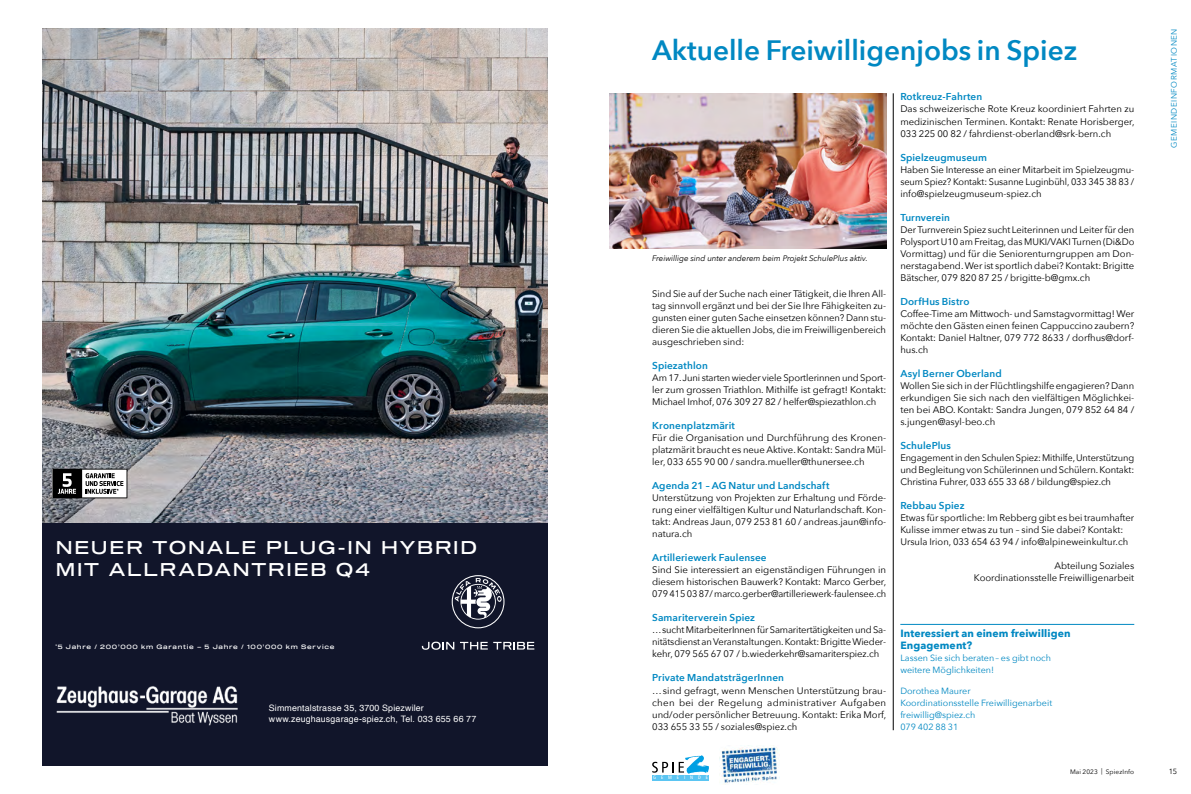
<style>
.page{position:relative;width:1191px;height:794px;background:#fff}
.page>*{position:absolute;margin:0;border:0;box-sizing:border-box;transform-origin:0 0}
.t1{font:600 28px "Avenir Next";color:#0088c2}
.t2{font:19.1px/23.8px "Sequel 100 Black 45";letter-spacing:.095em;color:#fff}
.t3{font:18.1px/22.6px "Sequel 100 Black 45";letter-spacing:.095em;color:#fff}
.t4{font:700 10.5px/12px "Avenir Next";letter-spacing:.01em;color:#0088c2}
.t5{font:600 10px "Avenir Next";letter-spacing:.01em;color:#0088c2}
.t6{font:9.5px/12px "Avenir Next";color:#000;text-align:justify}
.t7{font:9.3px "Helvetica";letter-spacing:.015em;color:#fff}
.t8{font:9px/12px "Avenir Next";color:#0088c2}
.t9{font:8.8px/11.1px "Helvetica";letter-spacing:.015em;color:#fff}
.t10{font:italic 8px "Avenir Next";letter-spacing:-.005em;color:#000}
.t11{font:8px "Avenir Next";letter-spacing:.07em;color:#0088c2}
.t12{font:7.5px "Avenir Next";color:#000}
.t13{font:6.5px "Avenir Next";letter-spacing:.02em;color:#000}
.t14{font:6.2px "Sequel 100 Black 45";letter-spacing:.115em;color:#fff}
.t15{font:condensed 4.9px "Frutiger";letter-spacing:1em;color:#fff}
</style>
<div class="page">
<div style="left:652px;top:775px;width:57px;height:5px;background:#5bc5f2"></div>
<svg style="left:652px;top:755px;width:57px;height:19px"></svg>
<hr style="left:893px;top:93px;width:1px;height:637px;background:#000">
<img style="left:609px;top:93px;width:277px;height:156px">
<img style="left:719px;top:745px;width:61px;height:39px">
<hr style="left:900px;top:624px;width:234px;height:1px;background:#0088c2">
<div style="left:43px;top:523px;width:504px;height:242px;background:#11152a"></div>
<svg style="left:452px;top:575px;width:52px;height:53px"></svg>
<svg style="left:422px;top:641px;width:32px;height:9px"></svg>
<svg style="left:460px;top:642px;width:74px;height:7px"></svg>
<img style="left:56px;top:686px;width:182px;height:40px">
<img style="left:43px;top:28px;width:504px;height:495px">
<svg style="left:52px;top:469px;width:75px;height:29px"></svg>
<h3 class="t3" style="left:56px;top:536px;width:423px">NEUER TONALE PLUG-IN HYBRID<br>MIT ALLRADANTRIEB Q4</h3>
<h2 class="t2" style="left:52px;top:544px;width:446px">NEUER TONALE PLUG-IN HYBRID<br>MIT ALLRADANTRIEB Q4</h2>
<p class="t14" style="left:56px;top:642px;width:280px"><sup>*</sup>5 Jahre / 200’000 km Garantie – 5 Jahre / 100’000 km Service</p>
<p class="t9" style="left:269px;top:703px;width:209px">Simmentalstrasse 35, 3700 Spiezwiler www.zeughausgarage-spiez.ch, Tel. 033 655 66 77</p>
<p class="t7" style="left:277px;top:718px;width:165px">Simmentalstrasse 35, 3700 Spiezwiler</p>
<h1 class="t1" style="left:652px;top:27px;width:426px">Aktuelle Freiwilligenjobs in Spiez</h1>
<p class="t10" style="left:652px;top:251px;width:217px">Freiwillige sind unter anderem beim Projekt SchulePlus aktiv.</p>
<p class="t6" style="left:652px;top:287px;width:235px">Sind Sie auf der Suche nach einer Tätigkeit, die Ihren All&shy;tag sinnvoll ergänzt und bei der Sie Ihre Fähigkeiten zu&shy;gunsten einer guten Sache einsetzen können? Dann stu&shy;dieren Sie die aktuellen Jobs, die im Freiwilligenbereich ausgeschrieben sind:</p>
<p class="t5" style="left:652px;top:357px;width:57px">Spiezathlon</p>
<p class="t6" style="left:652px;top:371px;width:236px">Am 17. Juni starten wieder viele Sportlerinnen und Sport&shy;ler zum grossen Triathlon. Mithilfe ist gefragt! Kontakt:<br>Michael Imhof, 076 309 27 82 / helfer@spiezathlon.ch</p>
<p class="t5" style="left:652px;top:417px;width:84px">Kronenplatzmärit</p>
<p class="t6" style="left:652px;top:431px;width:235px">Für die Organisation und Durchführung des Kronen&shy;platzmärit braucht es neue Aktive. Kontakt: Sandra Mül&shy;ler, 033 655 90 00 / sandra.mueller@thunersee.ch</p>
<p class="t5" style="left:652px;top:477px;width:179px">Agenda 21 – AG Natur und Landschaft</p>
<p class="t6" style="left:652px;top:491px;width:235px">Unterstützung von Projekten zur Erhaltung und Förde&shy;rung einer vielfältigen Kultur und Naturlandschaft. Kon&shy;takt: Andreas Jaun, 079 253 81 60 / andreas.jaun@info&shy;natura.ch</p>
<p class="t5" style="left:652px;top:549px;width:116px">Artilleriewerk Faulensee</p>
<p class="t6" style="left:652px;top:563px;width:236px">Sind Sie interessiert an eigenständigen Führungen in diesem historischen Bauwerk? Kontakt: Marco Gerber, 079 415 03 87/ marco.gerber@artilleriewerk-faulensee.ch</p>
<p class="t5" style="left:652px;top:609px;width:104px">Samariterverein Spiez</p>
<p class="t6" style="left:652px;top:623px;width:235px">…sucht MitarbeiterInnen für Samaritertätigkeiten und Sa&shy;nitätsdienst an Veranstaltungen. Kontakt: Brigitte Wieder&shy;kehr, 079 565 67 07 / b.wiederkehr@samariterspiez.ch</p>
<p class="t5" style="left:652px;top:669px;width:133px">Private MandatsträgerInnen</p>
<p class="t6" style="left:652px;top:684px;width:236px">…sind gefragt, wenn Menschen Unterstützung brau&shy;chen bei der Regelung administrativer Aufgaben und/oder persönlicher Betreuung. Kontakt: Erika Morf, 033 655 33 55 / soziales@spiez.ch</p>
<p class="t5" style="left:900px;top:88px;width:83px">Rotkreuz-Fahrten</p>
<p class="t6" style="left:900px;top:103px;width:236px">Das schweizerische Rote Kreuz koordiniert Fahrten zu medizinischen Terminen. Kontakt: Renate Horisberger, 033 225 00 82 / fahrdienst-oberland@srk-bern.ch</p>
<p class="t5" style="left:900px;top:148px;width:88px">Spielzeugmuseum</p>
<p class="t6" style="left:900px;top:163px;width:235px">Haben Sie Interesse an einer Mitarbeit im Spielzeugmu&shy;seum Spiez? Kontakt: Susanne Luginbühl, 033 345 38 83 / info@spielzeugmuseum-spiez.ch</p>
<p class="t5" style="left:900px;top:209px;width:51px">Turnverein</p>
<p class="t6" style="left:900px;top:223px;width:235px">Der Turnverein Spiez sucht Leiterinnen und Leiter für den Polysport U10 am Freitag, das MUKI/VAKI Turnen (Di&amp;Do Vormittag) und für die Seniorenturngruppen am Don&shy;nerstagabend. Wer ist sportlich dabei? Kontakt: Brigitte Bätscher, 079 820 87 25 / brigitte-b@gmx.ch</p>
<p class="t5" style="left:900px;top:293px;width:71px">DorfHus Bistro</p>
<p class="t6" style="left:900px;top:307px;width:235px">Coffee-Time am Mittwoch- und Samstagvormittag! Wer möchte den Gästen einen feinen Cappuccino zaubern?<br>Kontakt: Daniel Haltner, 079 772 8633 / dorfhus@dorf&shy;hus.ch</p>
<p class="t5" style="left:900px;top:365px;width:103px">Asyl Berner Oberland</p>
<p class="t6" style="left:900px;top:379px;width:235px">Wollen Sie sich in der Flüchtlingshilfe engagieren? Dann erkundigen Sie sich nach den vielfältigen Möglichkei&shy;ten bei ABO. Kontakt: Sandra Jungen, 079 852 64 84 / s.jungen@asyl-beo.ch</p>
<p class="t5" style="left:900px;top:437px;width:52px">SchulePlus</p>
<p class="t6" style="left:900px;top:451px;width:235px">Engagement in den Schulen Spiez: Mithilfe, Unterstützung und Begleitung von Schülerinnen und Schülern. Kontakt:<br>Christina Fuhrer, 033 655 33 68 / bildung@spiez.ch</p>
<p class="t5" style="left:900px;top:497px;width:66px">Rebbau Spiez</p>
<p class="t6" style="left:900px;top:511px;width:235px;text-align:left">Etwas für sportliche: Im Rebberg gibt es bei traumhafter<br>Kulisse immer etwas zu tun – sind Sie dabei? Kontakt:<br>Ursula Irion, 033 654 63 94 / info@alpineweinkultur.ch</p>
<p class="t6" style="left:974px;top:559px;width:162px;text-align:right">Abteilung Soziales<br>Koordinationsstelle Freiwilligenarbeit</p>
<p class="t4" style="left:900px;top:627px;width:172px">Interessiert an einem freiwilligen<br>Engagement?</p>
<p class="t8" style="left:900px;top:652px;width:152px">Lassen Sie sich beraten– es gibt noch weitere Möglichkeiten!</p>
<p class="t8" style="left:900px;top:684px;width:153px">Dorothea Maurer<br>Koordinationsstelle Freiwilligenarbeit freiwillig@spiez.ch<br>079 402 88 31</p>
<p class="t11" style="left:1167px;top:148px;width:121px;rotate:-90deg">GEMEINDEINFORMATIONEN</p>
<p class="t15" style="left:653px;top:775px;width:56px">GEMEINDE</p>
<p class="t13" style="left:1070px;top:766px;width:66px">Mai 2023 | SpiezInfo</p>
<p class="t12" style="left:1168px;top:764px;width:10px">15</p>
</div>
